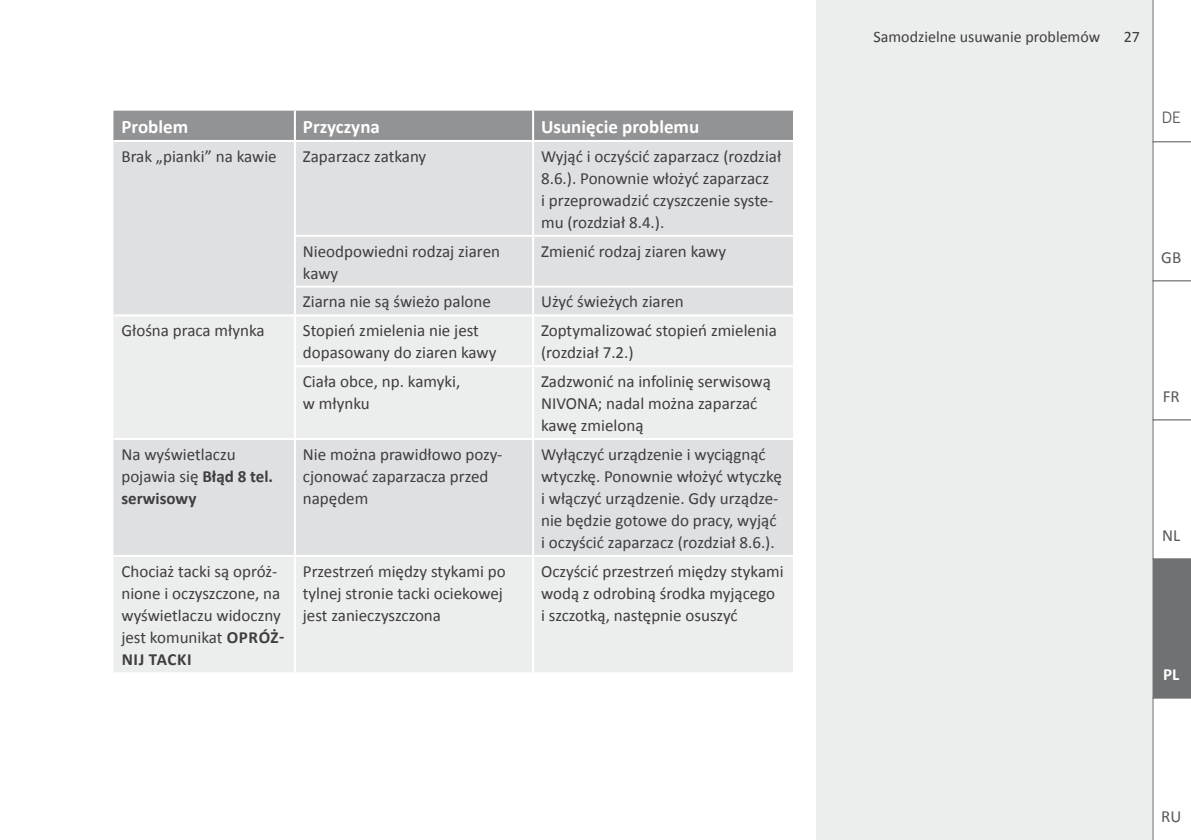
<style>
.page{position:relative;width:1191px;height:840px;background:#fff}
.page>*{position:absolute;margin:0;border:0;box-sizing:border-box;transform-origin:0 0}
.t1{font:700 19px "Calibri";color:#fff}
.t2{font:17px/22px "Calibri";color:#3e3d40}
.t3{font:17px "Calibri";color:#58585a}
.t4{font:17px "Bariol";color:#58585a}
.t5{font:700 17px "Calibri";color:#fff}
.t6{font:16px "Calibri";color:#3e3d40}
.s1{font-weight:700}
</style>
<div class="page">
<div style="left:816px;top:0;width:375px;height:839px;background:#eceded"></div>
<svg style="left:1152px;top:0;width:39px;height:839px"></svg>
<div style="left:113px;top:111px;width:680px;height:29px;background:#929395"></div>
<div style="left:113px;top:142px;width:680px;height:172px;background:#dfe0e1"></div>
<div style="left:296px;top:237px;width:497px;height:77px;background:#dfe0e1"></div>
<svg style="left:113px;top:316px;width:680px;height:356px;fill:#eceded"></svg>
<hr style="left:294px;top:235px;width:239px;height:2px;background:#fff">
<hr style="left:533px;top:235px;width:262px;height:2px;background:#fff">
<hr style="left:294px;top:285px;width:239px;height:2px;background:#fff">
<hr style="left:533px;top:285px;width:262px;height:2px;background:#fff">
<hr style="left:294px;top:365px;width:239px;height:2px;background:#fff">
<hr style="left:533px;top:365px;width:262px;height:2px;background:#fff">
<hr style="left:113px;top:438px;width:182px;height:2px;background:#fff">
<hr style="left:295px;top:438px;width:238px;height:2px;background:#fff">
<hr style="left:533px;top:438px;width:262px;height:2px;background:#fff">
<hr style="left:113px;top:554px;width:182px;height:2px;background:#fff">
<hr style="left:295px;top:554px;width:238px;height:2px;background:#fff">
<hr style="left:533px;top:554px;width:262px;height:2px;background:#fff">
<hr style="left:294px;top:111px;width:2px;height:29px;background:#fff">
<hr style="left:532px;top:111px;width:2px;height:29px;background:#fff">
<hr style="left:294px;top:142px;width:2px;height:93px;background:#fff">
<hr style="left:532px;top:142px;width:2px;height:93px;background:#fff">
<hr style="left:294px;top:237px;width:2px;height:48px;background:#fff">
<hr style="left:532px;top:237px;width:2px;height:48px;background:#fff">
<hr style="left:294px;top:287px;width:2px;height:27px;background:#fff">
<hr style="left:532px;top:287px;width:2px;height:27px;background:#fff">
<hr style="left:294px;top:316px;width:2px;height:49px;background:#fff">
<hr style="left:532px;top:316px;width:2px;height:49px;background:#fff">
<hr style="left:294px;top:367px;width:2px;height:71px;background:#fff">
<hr style="left:532px;top:367px;width:2px;height:71px;background:#fff">
<hr style="left:294px;top:440px;width:2px;height:114px;background:#fff">
<hr style="left:532px;top:440px;width:2px;height:114px;background:#fff">
<hr style="left:294px;top:556px;width:2px;height:116px;background:#fff">
<hr style="left:532px;top:556px;width:2px;height:116px;background:#fff">
<p class="t1" style="left:121px;top:113px;width:68px">Problem</p>
<p class="t1" style="left:303px;top:113px;width:78px">Przyczyna</p>
<p class="t1" style="left:541px;top:113px;width:160px">Usunięcie problemu</p>
<p class="t2" style="left:121px;top:144px;width:157px">Brak „pianki” na kawie</p>
<p class="t2" style="left:303px;top:144px;width:125px">Zaparzacz zatkany</p>
<p class="t2" style="left:541px;top:144px;width:242px">Wyjąć i oczyścić zaparzacz (rozdział<br>8.6.). Ponownie włożyć zaparzacz<br>i przeprowadzić czyszczenie syste&shy;mu (rozdział 8.4.).</p>
<p class="t2" style="left:303px;top:239px;width:199px">Nieodpowiedni rodzaj ziaren kawy</p>
<p class="t2" style="left:541px;top:239px;width:186px">Zmienić rodzaj ziaren kawy</p>
<p class="t2" style="left:303px;top:290px;width:189px">Ziarna nie są świeżo palone</p>
<p class="t2" style="left:541px;top:290px;width:144px">Użyć świeżych ziaren</p>
<p class="t2" style="left:121px;top:318px;width:145px">Głośna praca młynka</p>
<p class="t2" style="left:303px;top:318px;width:195px">Stopień zmielenia nie jest dopasowany do ziaren kawy</p>
<p class="t2" style="left:541px;top:318px;width:237px">Zoptymalizować stopień zmielenia (rozdział 7.2.)</p>
<p class="t2" style="left:303px;top:369px;width:159px">Ciała obce, np. kamyki, w młynku</p>
<p class="t2" style="left:541px;top:369px;width:231px">Zadzwonić na infolinię serwisową<br>NIVONA; nadal można zaparzać kawę zmieloną</p>
<p class="t2" style="left:121px;top:442px;width:153px">Na wyświetlaczu pojawia się <span class="s1">Błąd 8 tel. serwisowy</span></p>
<p class="t2" style="left:303px;top:442px;width:201px">Nie można prawidłowo pozy&shy;cjonować zaparzacza przed napędem</p>
<p class="t2" style="left:541px;top:442px;width:242px">Wyłączyć urządzenie i wyciągnąć wtyczkę. Ponownie włożyć wtyczkę i włączyć urządzenie. Gdy urządze&shy;nie będzie gotowe do pracy, wyjąć i oczyścić zaparzacz (rozdział 8.6.).</p>
<p class="t2" style="left:121px;top:559px;width:164px">Chociaż tacki są opróż&shy;nione i oczyszczone, na wyświetlaczu widoczny jest komunikat <span class="s1">OPRÓŻ-<br>NIJ TACKI</span></p>
<p class="t2" style="left:303px;top:559px;width:204px">Przestrzeń między stykami po tylnej stronie tacki ociekowej jest zanieczyszczona</p>
<p class="t2" style="left:541px;top:559px;width:244px">Oczyścić przestrzeń między stykami wodą z odrobiną środka myjącego<br>i szczotką, następnie osuszyć</p>
<p class="t6" style="left:873px;top:27px;width:228px">Samodzielne usuwanie problemów</p>
<p class="t6" style="left:1123px;top:27px;width:18px">27</p>
<p class="t4" style="left:1161px;top:108px;width:21px">DE</p>
<p class="t3" style="left:1161px;top:247px;width:21px">GB</p>
<p class="t3" style="left:1162px;top:386px;width:19px">FR</p>
<p class="t3" style="left:1162px;top:525px;width:20px">NL</p>
<p class="t5" style="left:1163px;top:662px;width:18px">PL</p>
<p class="t3" style="left:1161px;top:805px;width:22px">RU</p>
</div>
